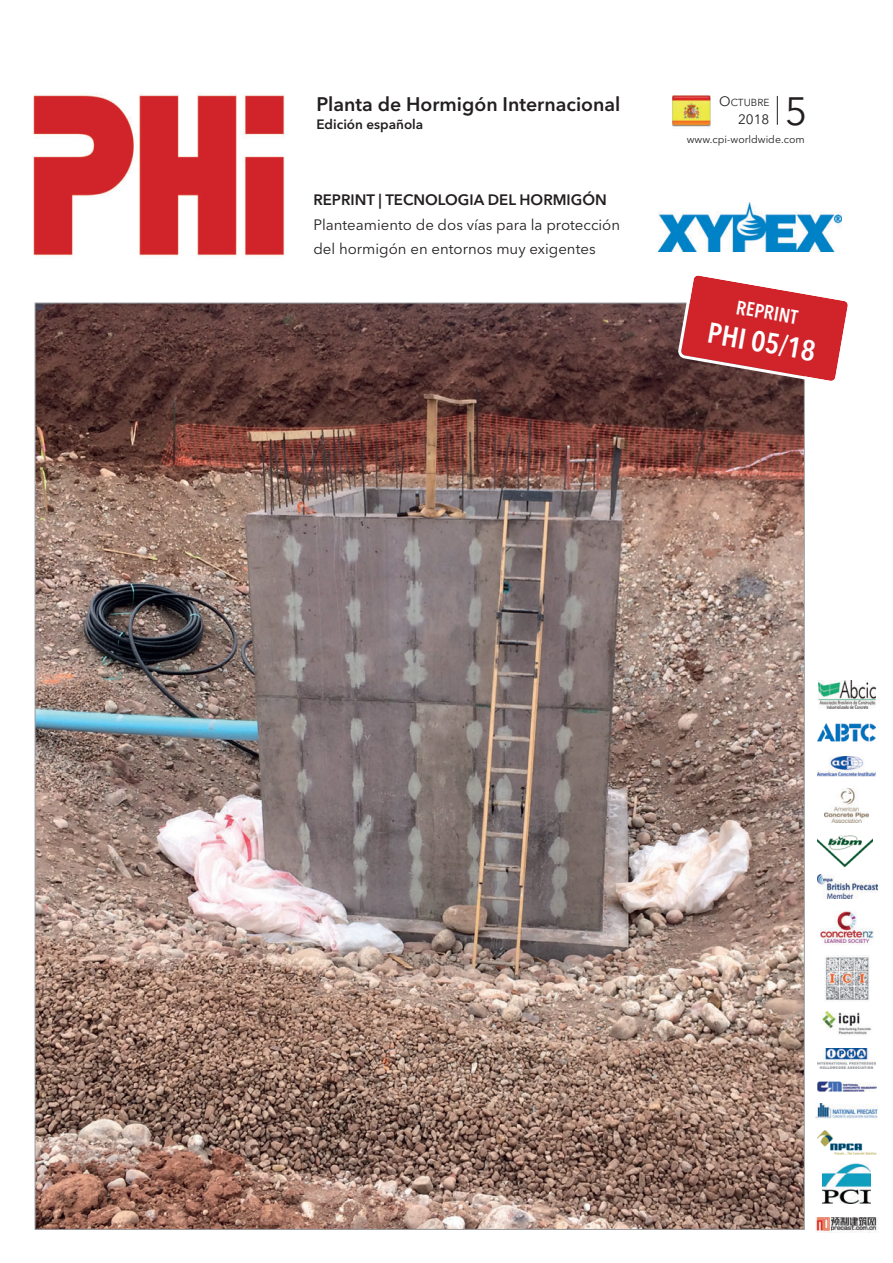
<style>
.page{position:relative;width:893px;height:1263px;background:#fff}
.page>*{position:absolute;margin:0;border:0;box-sizing:border-box;transform-origin:0 0}
.t1{font:39.15px "Avenir Next";color:#231f20}
.t2{font:600 28.65px "Avenir Next Condensed";color:#fff}
.t3{font:600 19.5px "Avenir Next";color:#231f20}
.t4{font:600 19.5px "Avenir Next Condensed";color:#fff}
.t5{font:15px/24.6px "Avenir Next";color:#231f20}
.t6{font:600 15px "Avenir Next";color:#231f20}
.t7{font:600 13.5px "Avenir Next";color:#231f20}
.t8{font:13.5px "Avenir Next";color:#231f20}
.t9{font:10.5px "Avenir Next";color:#231f20}
.t10{font:10.2px "Avenir Next";color:#231f20}
.s1{font-size:13.5px}
</style>
<div class="page">
<svg style="left:777px;top:96px;width:1px;height:29px"></svg>
<img style="left:33px;top:94px;width:251px;height:162px">
<img style="left:673px;top:96px;width:38px;height:33px">
<img style="left:818px;top:835px;width:54px;height:33px">
<svg style="left:822px;top:1173px;width:1px;height:31px"></svg>
<img style="left:823px;top:1164px;width:48px;height:40px">
<svg style="left:819px;top:1048px;width:54px;height:21px"></svg>
<img style="left:817px;top:1049px;width:59px;height:19px">
<img style="left:817px;top:1131px;width:59px;height:24px">
<img style="left:820px;top:1011px;width:51px;height:24px">
<img style="left:818px;top:1082px;width:59px;height:9px">
<img style="left:824px;top:788px;width:45px;height:34px">
<img style="left:818px;top:756px;width:58px;height:21px">
<img style="left:816px;top:1103px;width:61px;height:15px">
<img style="left:818px;top:681px;width:58px;height:28px">
<svg style="left:817px;top:741px;width:56px;height:1px"></svg>
<img style="left:817px;top:724px;width:59px;height:17px">
<img style="left:815px;top:1217px;width:62px;height:15px">
<img style="left:818px;top:875px;width:60px;height:23px">
<img style="left:825px;top:957px;width:44px;height:44px">
<img style="left:820px;top:910px;width:53px;height:35px">
<img style="left:37px;top:305px;width:766px;height:923px">
<svg style="left:678px;top:275px;width:170px;height:109px"></svg>
<img style="left:658px;top:203px;width:184px;height:48px">
<p class="t3" style="left:316px;top:96px;width:306px">Planta de Hormigón Internacional</p>
<p class="t7" style="left:316px;top:119px;width:108px">Edición española</p>
<p class="t6" style="left:313px;top:194px;width:295px">REPRINT | TECNOLOGIA DEL HORMIGÓN</p>
<p class="t5" style="left:313px;top:214px;width:308px">Planteamiento de dos vías para la protección del hormigón en entornos muy exigentes</p>
<p class="t10" style="left:719px;top:99px;width:52px"><span class="s1">O</span>CTUBRE</p>
<p class="t8" style="left:738px;top:114px;width:33px">2018</p>
<p class="t1" style="left:785px;top:95px;width:24px">5</p>
<p class="t9" style="left:687px;top:135px;width:119px">www.cpi-worldwide.com</p>
<p class="t4" style="left:738px;top:296px;width:64px;rotate:10deg">REPRINT</p>
<p class="t2" style="left:711px;top:316px;width:111px;rotate:10deg">PHI 05/18</p>
</div>
